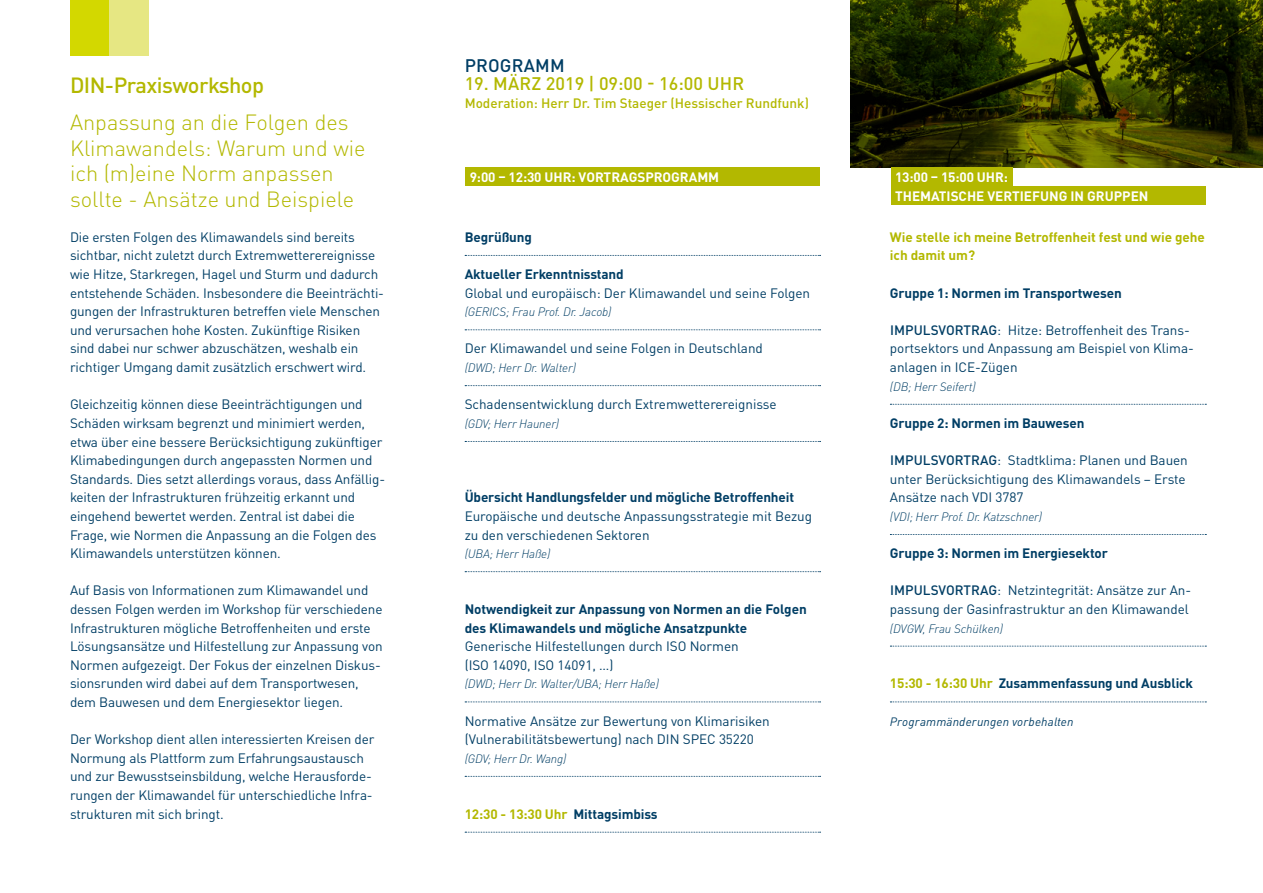
<style>
.page{position:relative;width:1263px;height:893px;background:#fff}
.page>*{position:absolute;margin:0;border:0;box-sizing:border-box;transform-origin:0 0}
._02_Subhead_DIN-LANG{font:300 21.75px/25.5px "DINOT";color:#b3b800}
._02_Subhead_DIN-LANG-2{font:500 21.75px "DINOT";letter-spacing:-.025em;color:#b3b800}
._02_Subhead_DIN-LANG-3{font:500 18px "DINOT";color:#b3b800}
._02_Subhead_DIN-LANG-4{font:500 18px "DINOT";letter-spacing:.01em;color:#003e65}
._05_Fließtext_DIN_RE{font:13.5px/18.6px "DINOT";letter-spacing:-.01em;color:#003e65}
.VEarnstaltung_Text_o{font:13.5px/18.6px "DINOT";letter-spacing:-.005em;color:#003e65}
._05_Fließtext_DIN_RE-2{font:700 13.5px "DINOT";letter-spacing:-.01em;color:#003e65}
.VEarnstaltung_Text_o-2{font:700 13.5px/18.6px "DINOT";letter-spacing:-.005em;color:#003e65}
._04_7_NUR_LINIE_UNTE{font:700 13.5px "DINOT";color:#fff}
._05_Fließtext_DIN_BO{font:700 13.5px/18.6px "DINOT";letter-spacing:-.005em;color:#b3b800}
._04_7_NUR_LINIE_UNTE-2{font:700 13.5px "DINOT";letter-spacing:-.01em;color:#003e65}
._02_Subhead_DIN-LANG-5{font:500 13.5px "DINOT";color:#b3b800}
._04_7_NUR_LINIE_UNTE-3{font:700 13.5px "DINOT";letter-spacing:-.01em;color:#b3b800}
._04_7_NUR_LINIE_UNTE-4{font:italic 300 12px "DINOT";letter-spacing:-.01em;color:#003e65}
._09_URL{font:italic 12px "DINOT";letter-spacing:.015em;color:#003e65}
.s1{color:#003e65}
.s2{font-weight:500}
.s3{color:#b3b800}
</style>
<div class="page">
<div style="left:70px;top:0;width:39px;height:56px;background:#d3d800"></div>
<div style="left:109px;top:0;width:40px;height:56px;background:#e6e783"></div>
<svg style="left:850px;top:0;width:413px;height:167px"></svg>
<svg style="left:465px;top:255px;width:355px;height:1px"></svg>
<svg style="left:465px;top:329px;width:355px;height:1px"></svg>
<svg style="left:465px;top:385px;width:355px;height:1px"></svg>
<svg style="left:465px;top:441px;width:355px;height:1px"></svg>
<svg style="left:890px;top:404px;width:316px;height:1px"></svg>
<svg style="left:890px;top:534px;width:316px;height:1px"></svg>
<svg style="left:890px;top:646px;width:316px;height:1px"></svg>
<svg style="left:465px;top:571px;width:355px;height:1px"></svg>
<svg style="left:465px;top:701px;width:355px;height:1px"></svg>
<svg style="left:465px;top:776px;width:355px;height:1px"></svg>
<svg style="left:465px;top:832px;width:355px;height:1px"></svg>
<svg style="left:890px;top:701px;width:316px;height:1px"></svg>
<div style="left:465px;top:167px;width:355px;height:19px;background:#b3b800"></div>
<div style="left:891px;top:167px;width:121px;height:19px;background:#b3b800"></div>
<div style="left:891px;top:186px;width:315px;height:19px;background:#b3b800"></div>
<p class="_02_Subhead_DIN-LANG-2" style="left:70px;top:71px;width:196px">DIN-Praxisworkshop</p>
<p class="_02_Subhead_DIN-LANG" style="left:70px;top:109px;width:297px">Anpassung an die Folgen des<br>Klimawandels: Warum und wie ich (m)eine Norm anpassen sollte - Ansätze und Beispiele</p>
<p class="_05_Fließtext_DIN_RE" style="left:70px;top:227px;width:315px">Die ersten Folgen des Klimawandels sind bereits sichtbar, nicht zuletzt durch Extremwetterereignisse wie Hitze, Starkregen, Hagel und Sturm und dadurch entstehende Schäden. Insbesondere die Beeinträchti&shy;gungen der Infrastrukturen betreffen viele Menschen und verursachen hohe Kosten. Zukünftige Risiken sind dabei nur schwer abzuschätzen, weshalb ein richtiger Umgang damit zusätzlich erschwert wird.</p>
<p class="_05_Fließtext_DIN_RE" style="left:70px;top:395px;width:317px">Gleichzeitig können diese Beeinträchtigungen und Schäden wirksam begrenzt und minimiert werden, etwa über eine bessere Berücksichtigung zukünftiger Klimabedingungen durch angepassten Normen und Standards. Dies setzt allerdings voraus, dass Anfällig&shy;keiten der Infrastrukturen frühzeitig erkannt und eingehend bewertet werden. Zentral ist dabei die Frage, wie Normen die Anpassung an die Folgen des Klimawandels unterstützen können.</p>
<p class="_05_Fließtext_DIN_RE" style="left:70px;top:581px;width:314px">Auf Basis von Informationen zum Klimawandel und dessen Folgen werden im Workshop für verschiedene Infrastrukturen mögliche Betroffenheiten und erste Lösungsansätze und Hilfestellung zur Anpassung von Normen aufgezeigt. Der Fokus der einzelnen Diskus&shy;sionsrunden wird dabei auf dem Transportwesen, dem Bauwesen und dem Energiesektor liegen.</p>
<p class="_05_Fließtext_DIN_RE" style="left:70px;top:730px;width:306px">Der Workshop dient allen interessierten Kreisen der Normung als Plattform zum Erfahrungsaustausch und zur Bewusstseinsbildung, welche Herausforde&shy;rungen der Klimawandel für unterschiedliche Infra&shy;strukturen mit sich bringt.</p>
<p class="_02_Subhead_DIN-LANG-4" style="left:465px;top:54px;width:101px">PROGRAMM</p>
<p class="_02_Subhead_DIN-LANG-3" style="left:465px;top:72px;width:281px">19. MÄRZ 2019 | 09:00 - 16:00 UHR</p>
<p class="_02_Subhead_DIN-LANG-5" style="left:465px;top:95px;width:346px">Moderation: Herr Dr. Tim Staeger (Hessischer Rundfunk)</p>
<p class="_04_7_NUR_LINIE_UNTE" style="left:470px;top:168px;width:251px">9:00 – 12:30 UHR: VORTRAGSPROGRAMM</p>
<p class="_04_7_NUR_LINIE_UNTE" style="left:895px;top:168px;width:115px">13:00 – 15:00 UHR:</p>
<p class="_04_7_NUR_LINIE_UNTE" style="left:895px;top:187px;width:255px">THEMATISCHE VERTIEFUNG IN GRUPPEN</p>
<p class="_04_7_NUR_LINIE_UNTE-2" style="left:465px;top:228px;width:69px">Begrüßung</p>
<p class="_05_Fließtext_DIN_RE-2" style="left:465px;top:265px;width:161px">Aktueller Erkenntnisstand</p>
<p class="VEarnstaltung_Text_o" style="left:465px;top:283px;width:347px">Global und europäisch: Der Klimawandel und seine Folgen</p>
<p class="_04_7_NUR_LINIE_UNTE-4" style="left:465px;top:305px;width:148px">(GERICS; Frau Prof. Dr. Jacob)</p>
<p class="_05_Fließtext_DIN_RE" style="left:465px;top:339px;width:300px">Der Klimawandel und seine Folgen in Deutschland</p>
<p class="_04_7_NUR_LINIE_UNTE-4" style="left:465px;top:360px;width:113px">(DWD; Herr Dr. Walter)</p>
<p class="VEarnstaltung_Text_o" style="left:465px;top:395px;width:313px">Schadensentwicklung durch Extremwetterereignisse</p>
<p class="_04_7_NUR_LINIE_UNTE-4" style="left:465px;top:416px;width:96px">(GDV; Herr Hauner)</p>
<p class="_05_Fließtext_DIN_RE-2" style="left:465px;top:489px;width:331px">Übersicht Handlungsfelder und mögliche Betroffenheit</p>
<p class="VEarnstaltung_Text_o" style="left:465px;top:506px;width:349px">Europäische und deutsche Anpassungsstrategie mit Bezug zu den verschiedenen Sektoren</p>
<p class="_04_7_NUR_LINIE_UNTE-4" style="left:465px;top:546px;width:87px">(UBA; Herr Haße)</p>
<p class="VEarnstaltung_Text_o-2" style="left:465px;top:599px;width:344px">Notwendigkeit zur Anpassung von Normen an die Folgen des Klimawandels und mögliche Ansatzpunkte</p>
<p class="VEarnstaltung_Text_o" style="left:465px;top:637px;width:275px">Generische Hilfestellungen durch ISO Normen (ISO 14090, ISO 14091, …)</p>
<p class="_04_7_NUR_LINIE_UNTE-4" style="left:465px;top:677px;width:196px">(DWD; Herr Dr. Walter/UBA; Herr Haße)</p>
<p class="_05_Fließtext_DIN_RE" style="left:465px;top:711px;width:307px">Normative Ansätze zur Bewertung von Klimarisiken (Vulnerabilitätsbewertung) nach DIN SPEC 35220</p>
<p class="_04_7_NUR_LINIE_UNTE-4" style="left:465px;top:751px;width:103px">(GDV; Herr Dr. Wang)</p>
<p class="_04_7_NUR_LINIE_UNTE-3" style="left:465px;top:805px;width:194px">12:30 - 13:30 Uhr <span class="s1">Mittagsimbiss</span></p>
<p class="_05_Fließtext_DIN_BO" style="left:890px;top:227px;width:316px">Wie stelle ich meine Betroffenheit fest und wie gehe ich damit um?</p>
<p class="_05_Fließtext_DIN_RE-2" style="left:890px;top:284px;width:233px">Gruppe 1: Normen im Transportwesen</p>
<p class="VEarnstaltung_Text_o" style="left:890px;top:320px;width:305px"><span class="s2">IMPULSVORTRAG</span>: Hitze: Betroffenheit des Trans&shy;portsektors und Anpassung am Beispiel von Klima&shy;anlagen in ICE-Zügen</p>
<p class="_04_7_NUR_LINIE_UNTE-4" style="left:890px;top:379px;width:87px">(DB; Herr Seifert)</p>
<p class="_05_Fließtext_DIN_RE-2" style="left:890px;top:414px;width:196px">Gruppe 2: Normen im Bauwesen</p>
<p class="VEarnstaltung_Text_o" style="left:890px;top:451px;width:299px"><span class="s2">IMPULSVORTRAG</span>: Stadtklima: Planen und Bauen unter Berücksichtigung des Klimawandels – Erste<br>Ansätze nach VDI 3787</p>
<p class="_04_7_NUR_LINIE_UNTE-4" style="left:890px;top:509px;width:154px">(VDI; Herr Prof. Dr. Katzschner)</p>
<p class="_05_Fließtext_DIN_RE-2" style="left:890px;top:544px;width:219px">Gruppe 3: Normen im Energiesektor</p>
<p class="VEarnstaltung_Text_o" style="left:890px;top:581px;width:303px"><span class="s2">IMPULSVORTRAG</span>: Netzintegrität: Ansätze zur An&shy;passung der Gasinfrastruktur an den Klimawandel</p>
<p class="_04_7_NUR_LINIE_UNTE-4" style="left:890px;top:621px;width:115px">(DVGW, Frau Schülken)</p>
<p class="_04_7_NUR_LINIE_UNTE-2" style="left:890px;top:675px;width:305px"><span class="s3">15:30 - 16:30 Uhr</span> Zusammenfassung und Ausblick</p>
<p class="_09_URL" style="left:890px;top:714px;width:185px">Programmänderungen vorbehalten</p>
</div>
